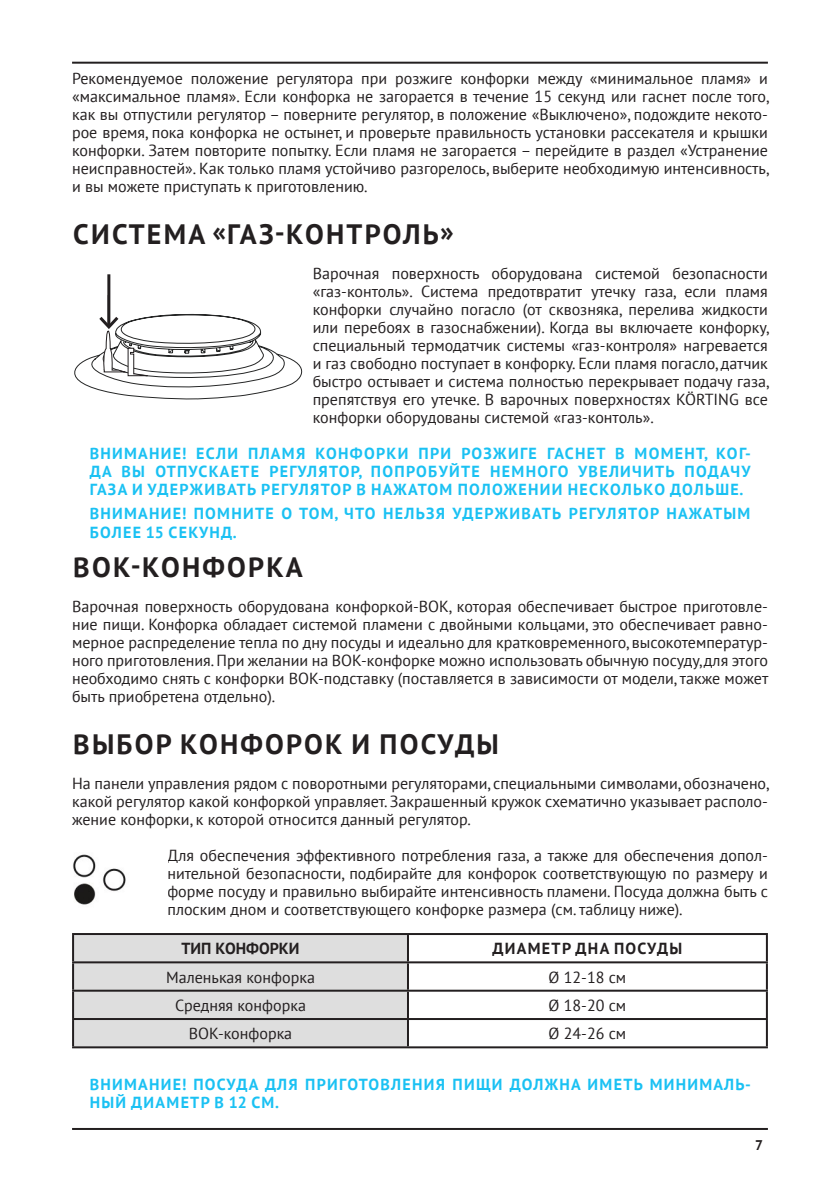
<style>
.page{position:relative;width:840px;height:1191px;background:#fff}
.page>*{position:absolute;margin:0;border:0;box-sizing:border-box;transform-origin:0 0}
.Заголовок{font:700 28px "PT Sans";letter-spacing:.08em;color:#231f20}
.Текст{font:16px/18px "PT Sans";color:#231f20;text-align:justify}
.Attention{font:700 16px/18px "PT Sans";letter-spacing:.08em;color:#1ac1f3}
.Cell{font:16px "PT Sans";color:#231f20}
.Заголовок-2{font:700 16px "PT Sans";letter-spacing:.08em;color:#231f20}
.Cell-2{font:700 16px "PT Sans";color:#231f20}
.t1{font:700 14px "PT Sans";color:#231f20}
</style>
<div class="page">
<hr style="left:72px;top:1128px;width:695px;height:2px;background:#231f20">
<hr style="left:72px;top:62px;width:695px;height:2px;background:#231f20">
<div style="left:74px;top:935px;width:333px;height:111px;background:#dedede"></div>
<hr style="left:407px;top:935px;width:2px;height:26px;background:#231f20">
<hr style="left:407px;top:963px;width:2px;height:26px;background:#231f20">
<hr style="left:407px;top:991px;width:2px;height:27px;background:#231f20">
<hr style="left:407px;top:1020px;width:2px;height:26px;background:#231f20">
<hr style="left:72px;top:933px;width:336px;height:2px;background:#231f20">
<hr style="left:72px;top:935px;width:2px;height:26px;background:#231f20">
<hr style="left:408px;top:933px;width:359px;height:2px;background:#231f20">
<hr style="left:765px;top:935px;width:2px;height:26px;background:#231f20">
<hr style="left:72px;top:961px;width:336px;height:2px;background:#231f20">
<hr style="left:72px;top:963px;width:2px;height:26px;background:#231f20">
<hr style="left:408px;top:961px;width:359px;height:2px;background:#231f20">
<hr style="left:765px;top:963px;width:2px;height:26px;background:#231f20">
<hr style="left:72px;top:989px;width:336px;height:2px;background:#231f20">
<hr style="left:72px;top:991px;width:2px;height:27px;background:#231f20">
<hr style="left:408px;top:989px;width:359px;height:2px;background:#231f20">
<hr style="left:765px;top:991px;width:2px;height:27px;background:#231f20">
<hr style="left:72px;top:1018px;width:336px;height:2px;background:#231f20">
<hr style="left:72px;top:1020px;width:2px;height:26px;background:#231f20">
<hr style="left:408px;top:1018px;width:359px;height:2px;background:#231f20">
<hr style="left:765px;top:1020px;width:2px;height:26px;background:#231f20">
<hr style="left:72px;top:1046px;width:336px;height:2px;background:#231f20">
<hr style="left:408px;top:1046px;width:359px;height:2px;background:#231f20">
<hr style="left:107px;top:274px;width:3px;height:53px;background:#231f20">
<svg style="left:74px;top:295px;width:229px;height:105px"></svg>
<img style="left:73px;top:854px;width:53px;height:51px">
<p class="Текст" style="left:72px;top:69px;width:698px">Рекомендуемое положение регулятора при розжиге конфорки между «минимальное пламя» и «максимальное пламя». Если конфорка не загорается в течение 15 секунд или гаснет после того, как вы отпустили регулятор – поверните регулятор, в положение «Выключено», подождите некото&shy;рое время, пока конфорка не остынет, и проверьте правильность установки рассекателя и крышки конфорки. Затем повторите попытку. Если пламя не загорается – перейдите в раздел «Устранение неисправностей». Как только пламя устойчиво разгорелось, выберите необходимую интенсивность, и вы можете приступать к приготовлению.</p>
<p class="Заголовок" style="left:73px;top:215px;width:382px">СИСТЕМА «ГАЗ-КОНТРОЛЬ»</p>
<p class="Текст" style="left:312px;top:264px;width:457px">Варочная поверхность оборудована системой безопасности «газ-контоль». Система предотвратит утечку газа, если пламя конфорки случайно погасло (от сквозняка, перелива жидкости или перебоях в газоснабжении). Когда вы включаете конфорку, специальный термодатчик системы «газ-контроля» нагревается и газ свободно поступает в конфорку. Если пламя погасло, датчик быстро остывает и система полностью перекрывает подачу газа, препятствуя его утечке. В варочных поверхностях KÖRTING все конфорки оборудованы системой «газ-контоль».</p>
<p class="Attention" style="left:90px;top:444px;width:662px;text-align:justify">ВНИМАНИЕ! ЕСЛИ ПЛАМЯ КОНФОРКИ ПРИ РОЗЖИГЕ ГАСНЕТ В МОМЕНТ, КОГ-ДА ВЫ ОТПУСКАЕТЕ РЕГУЛЯТОР, ПОПРОБУЙТЕ НЕМНОГО УВЕЛИЧИТЬ ПОДАЧУ ГАЗА И УДЕРЖИВАТЬ РЕГУЛЯТОР В НАЖАТОМ ПОЛОЖЕНИИ НЕСКОЛЬКО ДОЛЬШЕ.</p>
<p class="Attention" style="left:90px;top:503px;width:661px;line-height:19.2px">ВНИМАНИЕ! ПОМНИТЕ О ТОМ, ЧТО НЕЛЬЗЯ УДЕРЖИВАТЬ РЕГУЛЯТОР НАЖАТЫМ<br>БОЛЕЕ 15 СЕКУНД.</p>
<p class="Заголовок" style="left:73px;top:549px;width:231px">ВОК-КОНФОРКА</p>
<p class="Текст" style="left:72px;top:597px;width:697px">Варочная поверхность оборудована конфоркой-ВОК, которая обеспечивает быстрое приготовле&shy;ние пищи. Конфорка обладает системой пламени с двойными кольцами, это обеспечивает равно&shy;мерное распределение тепла по дну посуды и идеально для кратковременного, высокотемператур&shy;ного приготовления. При желании на ВОК-конфорке можно использовать обычную посуду, для этого необходимо снять с конфорки ВОК-подставку (поставляется в зависимости от модели, также может быть приобретена отдельно).</p>
<p class="Заголовок" style="left:73px;top:725px;width:427px">ВЫБОР КОНФОРОК И ПОСУДЫ</p>
<p class="Текст" style="left:72px;top:774px;width:698px">На панели управления рядом с поворотными регуляторами, специальными символами, обозначено, какой регулятор какой конфоркой управляет. Закрашенный кружок схематично указывает располо&shy;жение конфорки, к которой относится данный регулятор.</p>
<p class="Текст" style="left:167px;top:846px;width:601px">Для обеспечения эффективного потребления газа, а также для обеспечения допол&shy;нительной безопасности, подбирайте для конфорок соответствующую по размеру и форме посуду и правильно выбирайте интенсивность пламени. Посуда должна быть с плоским дном и соответствующего конфорке размера (см. таблицу ниже).</p>
<p class="Cell-2" style="left:181px;top:938px;width:119px">ТИП КОНФОРКИ</p>
<p class="Заголовок-2" style="left:492px;top:938px;width:191px">ДИАМЕТР ДНА ПОСУДЫ</p>
<p class="Cell" style="left:166px;top:966px;width:150px">Маленькая конфорка</p>
<p class="Текст" style="left:548px;top:967px;width:79px">Ø 12-18 см</p>
<p class="Текст" style="left:175px;top:995px;width:132px">Средняя конфорка</p>
<p class="Текст" style="left:548px;top:995px;width:79px">Ø 18-20 см</p>
<p class="Cell" style="left:189px;top:1023px;width:105px">ВОК-конфорка</p>
<p class="Текст" style="left:548px;top:1024px;width:79px">Ø 24-26 см</p>
<p class="Attention" style="left:90px;top:1075px;width:662px">ВНИМАНИЕ! ПОСУДА ДЛЯ ПРИГОТОВЛЕНИЯ ПИЩИ ДОЛЖНА ИМЕТЬ МИНИМАЛЬ-<br>НЫЙ ДИАМЕТР В 12 СМ.</p>
<p class="t1" style="left:754px;top:1136px;width:9px">7</p>
</div>
